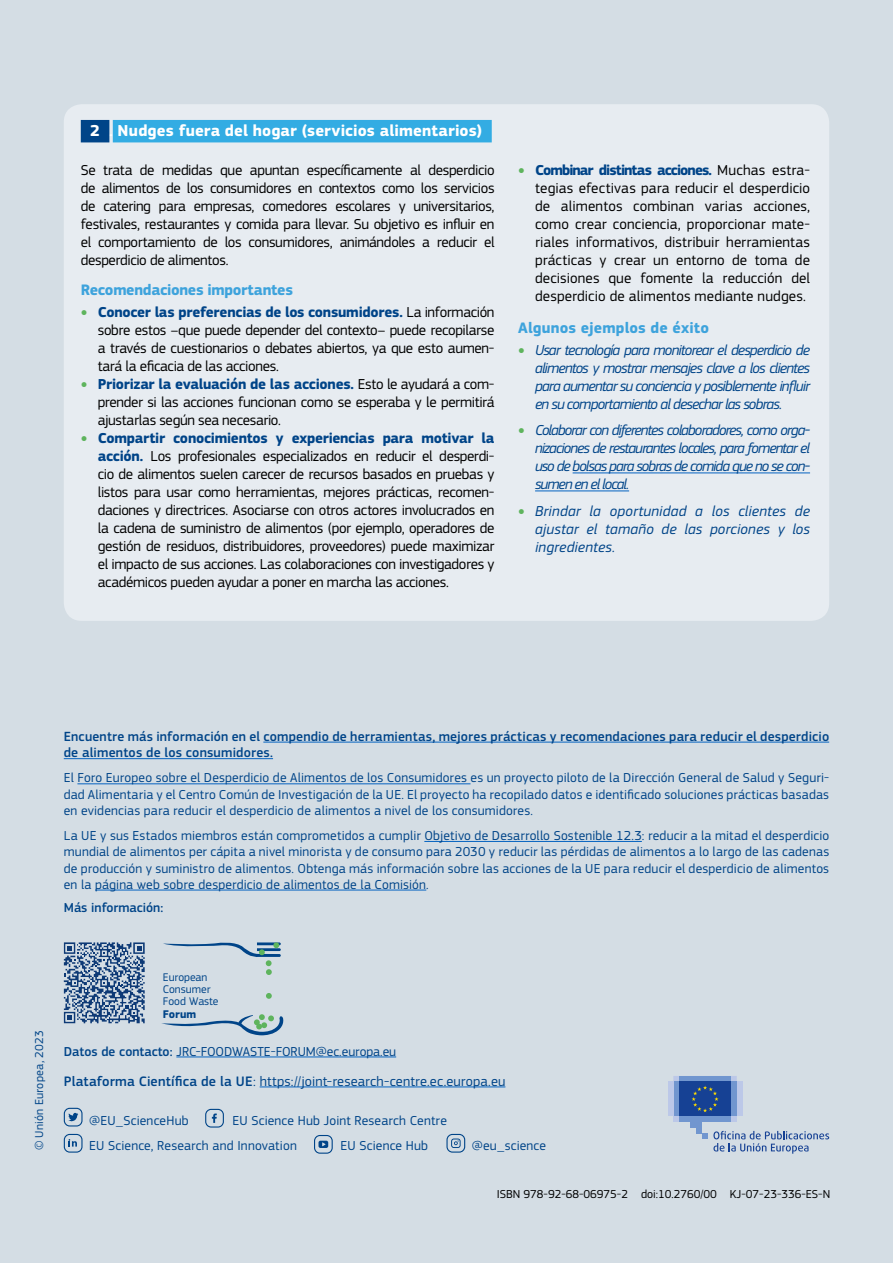
<style>
.page{position:relative;width:893px;height:1263px;background:#d4dde4}
.page>*{position:absolute;margin:0;border:0;box-sizing:border-box;transform-origin:0 0}
.t1{font:700 16.5px "EC Square Sans Pro";letter-spacing:.005em;color:#fff}
.t2{font:700 15.75px "EC Square Sans Pro";letter-spacing:-.015em;color:#3ea3dc}
.t3{font:700 15.75px "EC Square Sans Pro";letter-spacing:.01em;color:#3ea3dc}
.t4{font:15px/18px "EC Square Sans Pro";letter-spacing:-.02em;color:#000;text-align:justify}
.t5{font:italic 15px/18px "EC Square Sans Pro";letter-spacing:-.055em;color:#048;text-align:justify}
.t6{font:14.25px "EC Square Sans Pro";letter-spacing:.01em;color:#048}
.t7{font:500 13.8px/16.5px "EC Square Sans Pro";letter-spacing:.015em;color:#048}
.t8{font:13.5px/16.2px "EC Square Sans Pro";letter-spacing:.015em;color:#048;text-align:justify}
.t9{font:500 13.5px "EC Square Sans Pro";color:#048}
.t10{font:12px "EC Square Sans Pro";color:#000}
.t11{font:12px "EC Square Sans Pro";letter-spacing:.015em;color:#048}
.t12{font:11.55px/12.3px "EC Square Sans Pro";color:#048}
.t13{font:700 11.55px "EC Square Sans Pro";color:#048}
.s1{font-weight:500}
.s2{font-family:"EC Square Sans Pro Extra";font-weight:900;color:#5eb45d}
.s3{font-weight:700;color:#048}
.s4{font-family:"EC Square Sans Pro Extra";font-weight:900;font-style:normal;color:#5eb45d}
</style>
<div class="page">
<div style="left:64px;top:104px;width:765px;height:517px;background:#e7ecf1;border-radius:18px"></div>
<hr style="left:263px;top:742px;width:566px;height:1px;background:#0563c1">
<hr style="left:64px;top:758px;width:209px;height:1px;background:#0563c1">
<hr style="left:77px;top:783px;width:393px;height:1px;background:#0563c1">
<hr style="left:424px;top:841px;width:218px;height:1px;background:#0563c1">
<hr style="left:95px;top:890px;width:331px;height:1px;background:#0563c1">
<hr style="left:176px;top:1056px;width:220px;height:1px;background:#0563c1">
<svg style="left:64px;top:942px;width:81px;height:81px"></svg>
<svg style="left:64px;top:1108px;width:19px;height:18px"></svg>
<svg style="left:446px;top:1134px;width:19px;height:18px"></svg>
<svg style="left:314px;top:1135px;width:19px;height:19px"></svg>
<svg style="left:64px;top:1134px;width:19px;height:18px"></svg>
<svg style="left:205px;top:1109px;width:19px;height:18px"></svg>
<hr style="left:260px;top:1086px;width:245px;height:1px;background:#0563c1">
<hr style="left:573px;top:472px;width:237px;height:1px;background:#0563c1">
<hr style="left:535px;top:490px;width:94px;height:1px;background:#0563c1">
<svg style="left:163px;top:942px;width:118px;height:33px"></svg>
<svg style="left:266px;top:993px;width:6px;height:6px"></svg>
<svg style="left:161px;top:1014px;width:123px;height:21px"></svg>
<div style="left:81px;top:120px;width:28px;height:22px;background:#048"></div>
<div style="left:113px;top:120px;width:379px;height:22px;background:#33ace3"></div>
<div style="left:673px;top:1116px;width:64px;height:6px;background:#bcc8e8"></div>
<div style="left:679px;top:1116px;width:52px;height:6px;background:#7196cf"></div>
<div style="left:731px;top:1082px;width:6px;height:34px;background:#7196cf"></div>
<div style="left:737px;top:1082px;width:5px;height:34px;background:#bcc8e8"></div>
<div style="left:673px;top:1082px;width:6px;height:34px;background:#7196cf"></div>
<div style="left:668px;top:1082px;width:5px;height:34px;background:#bcc8e8"></div>
<div style="left:691px;top:1116px;width:11px;height:12px;background:#7196cf"></div>
<div style="left:696px;top:1116px;width:6px;height:17px;background:#7196cf"></div>
<div style="left:679px;top:1082px;width:52px;height:34px;background:#164194"></div>
<svg style="left:673px;top:1076px;width:64px;height:36px"></svg>
<svg style="left:702px;top:1131px;width:127px;height:23px"></svg>
<p class="t1" style="left:90px;top:120px;width:393px">2 <span class="s1">.</span> Nudges fuera del hogar (servicios alimentarios)</p>
<p class="t4" style="left:81px;top:161px;width:415px">Se trata de medidas que apuntan específicamente al desperdicio de alimentos de los consumidores en contextos como los servicios de catering para empresas, comedores escolares y universitarios, festivales, restaurantes y comida para llevar. Su objetivo es influir en el comportamiento de los consumidores, animándoles a reducir el desperdicio de alimentos.</p>
<p class="t2" style="left:81px;top:280px;width:214px">Recomendaciones importantes</p>
<p class="t4" style="left:98px;top:303px;width:398px;text-indent:-17px"><span class="s2">•</span> <span class="s3">Conocer las preferencias de los consumidores.</span> La información sobre estos –que puede depender del contexto– puede recopilarse a través de cuestionarios o debates abiertos, ya que esto aumen&shy;tará la eficacia de las acciones.</p>
<p class="t4" style="left:98px;top:375px;width:398px;text-indent:-17px"><span class="s2">•</span> <span class="s3">Priorizar la evaluación de las acciones.</span> Esto le ayudará a com&shy;prender si las acciones funcionan como se esperaba y le permitirá ajustarlas según sea necesario.</p>
<p class="t4" style="left:98px;top:429px;width:398px;text-indent:-17px"><span class="s2">•</span> <span class="s3">Compartir conocimientos y experiencias para motivar la acción.</span> Los profesionales especializados en reducir el desperdi&shy;cio de alimentos suelen carecer de recursos basados en pruebas y listos para usar como herramientas, mejores prácticas, recomen&shy;daciones y directrices. Asociarse con otros actores involucrados en la cadena de suministro de alimentos (por ejemplo, operadores de gestión de residuos, distribuidores, proveedores) puede maximizar el impacto de sus acciones. Las colaboraciones con investigadores y académicos pueden ayudar a poner en marcha las acciones.</p>
<p class="t4" style="left:535px;top:161px;width:276px;text-indent:-17px"><span class="s2">•</span> <span class="s3">Combinar distintas acciones.</span> Muchas estra&shy;tegias efectivas para reducir el desperdicio de alimentos combinan varias acciones, como crear conciencia, proporcionar mate&shy;riales informativos, distribuir herramientas prácticas y crear un entorno de toma de decisiones que fomente la reducción del desperdicio de alimentos mediante nudges.</p>
<p class="t3" style="left:518px;top:318px;width:193px">Algunos ejemplos de éxito</p>
<p class="t5" style="left:535px;top:341px;width:276px;text-indent:-17px"><span class="s4">•</span> Usar tecnología para monitorear el desperdicio de alimentos y mostrar mensajes clave a los clientes para aumentar su conciencia y posiblemente influir en su comportamiento al desechar las sobras.</p>
<p class="t5" style="left:535px;top:422px;width:276px;text-indent:-17px"><span class="s4">•</span> Colaborar con diferentes colaboradores, como orga&shy;nizaciones de restaurantes locales, para fomentar el uso de bolsas para sobras de comida que no se con&shy;sumen en el local.</p>
<p class="t5" style="left:535px;top:502px;width:276px;text-indent:-17px"><span class="s4">•</span> Brindar la oportunidad a los clientes de ajustar el tamaño de las porciones y los ingredientes.</p>
<p class="t7" style="left:64px;top:728px;width:767px">Encuentre más información en el compendio de herramientas, mejores prácticas y recomendaciones para reducir el desperdicio de alimentos de los consumidores.</p>
<p class="t8" style="left:64px;top:770px;width:767px">El Foro Europeo sobre el Desperdicio de Alimentos de los Consumidores es un proyecto piloto de la Dirección General de Salud y Seguri&shy;dad Alimentaria y el Centro Común de Investigación de la UE. El proyecto ha recopilado datos e identificado soluciones prácticas basadas en evidencias para reducir el desperdicio de alimentos a nivel de los consumidores.</p>
<p class="t8" style="left:64px;top:828px;width:767px">La UE y sus Estados miembros están comprometidos a cumplir Objetivo de Desarrollo Sostenible 12.3: reducir a la mitad el desperdicio mundial de alimentos per cápita a nivel minorista y de consumo para 2030 y reducir las pérdidas de alimentos a lo largo de las cadenas de producción y suministro de alimentos. Obtenga más información sobre las acciones de la UE para reducir el desperdicio de alimentos en la página web sobre desperdicio de alimentos de la Comisión.</p>
<p class="t9" style="left:64px;top:900px;width:101px">Más información:</p>
<p class="t11" style="left:32px;top:1150px;width:121px;rotate:-90deg">© Unión Europea, 2023</p>
<p class="t12" style="left:163px;top:971px;width:57px">European<br>Consumer<br>Food Waste</p>
<p class="t13" style="left:163px;top:1007px;width:35px">Forum</p>
<p class="t8" style="left:64px;top:1043px;width:334px"><span class="s1">Datos de contacto:</span> JRC-FOODWASTE-FORUM@ec.europa.eu</p>
<p class="t6" style="left:64px;top:1072px;width:443px"><span class="s1">Plataforma Científica de la UE</span>: https://joint-research-centre.ec.europa.eu</p>
<p class="t8" style="left:89px;top:1112px;width:101px">@EU_ScienceHub</p>
<p class="t8" style="left:232px;top:1112px;width:216px">EU Science Hub Joint Research Centre</p>
<p class="t8" style="left:89px;top:1138px;width:209px">EU Science, Research and Innovation</p>
<p class="t8" style="left:341px;top:1138px;width:89px">EU Science Hub</p>
<p class="t8" style="left:472px;top:1138px;width:76px">@eu_science</p>
<p class="t10" style="left:497px;top:1186px;width:335px">ISBN 978-92-68-06975-2 doi:10.2760/00 KJ-07-23-336-ES-N</p>
</div>
